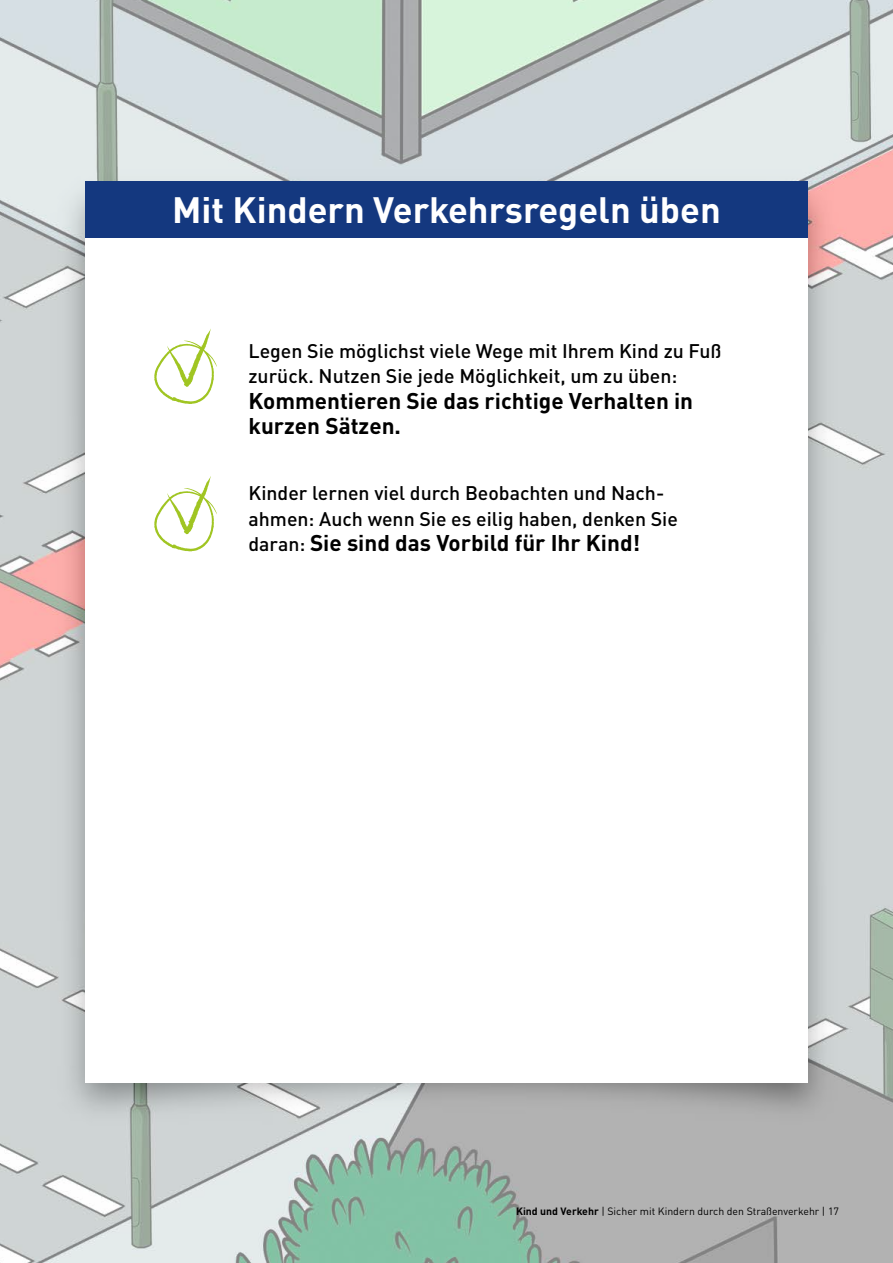
<style>
.page{position:relative;width:893px;height:1263px;background:#fff}
.page>*{position:absolute;margin:0;border:0;box-sizing:border-box;transform-origin:0 0}
.t1{font:700 36.3px "DINOT";color:#fff}
.t2{font:700 22.5px/25.5px "DINOT";color:#000}
.t3{font:500 19.5px/25.5px "DINOT";color:#000}
.t4{font:10.5px "DINOT";color:#000}
.s1{font-weight:500;font-size:19.5px}
.s2{font-weight:700}
</style>
<div class="page">
<img style="left:1px;top:0;width:892px;height:1263px">
<img style="left:0;top:0;width:1px;height:1263px">
<div style="left:85px;top:181px;width:723px;height:56px;background:#14387f"></div>
<div style="left:85px;top:238px;width:722px;height:844px;background:#fff"></div>
<svg style="left:154px;top:328px;width:63px;height:76px"></svg>
<svg style="left:154px;top:476px;width:63px;height:76px"></svg>
<h1 class="t1" style="left:172px;top:186px;width:550px">Mit Kindern Verkehrsregeln üben</h1>
<p class="t3" style="left:248px;top:338px;width:474px">Legen Sie möglichst viele Wege mit Ihrem Kind zu Fuß zurück. Nutzen Sie jede Möglichkeit, um zu üben:</p>
<p class="t2" style="left:248px;top:387px;width:446px">Kommentieren Sie das richtige Verhalten in kurzen Sätzen.</p>
<p class="t3" style="left:248px;top:480px;width:431px">Kinder lernen viel durch Beobachten und Nach&shy;ahmen: Auch wenn Sie es eilig haben, denken Sie</p>
<p class="t2" style="left:248px;top:530px;width:393px"><span class="s1">daran:</span> Sie sind das Vorbild für Ihr Kind!</p>
<p class="t4" style="left:516px;top:1204px;width:324px"><span class="s2">Kind und Verkehr</span> | Sicher mit Kindern durch den Straßenverkehr | 17</p>
</div>
